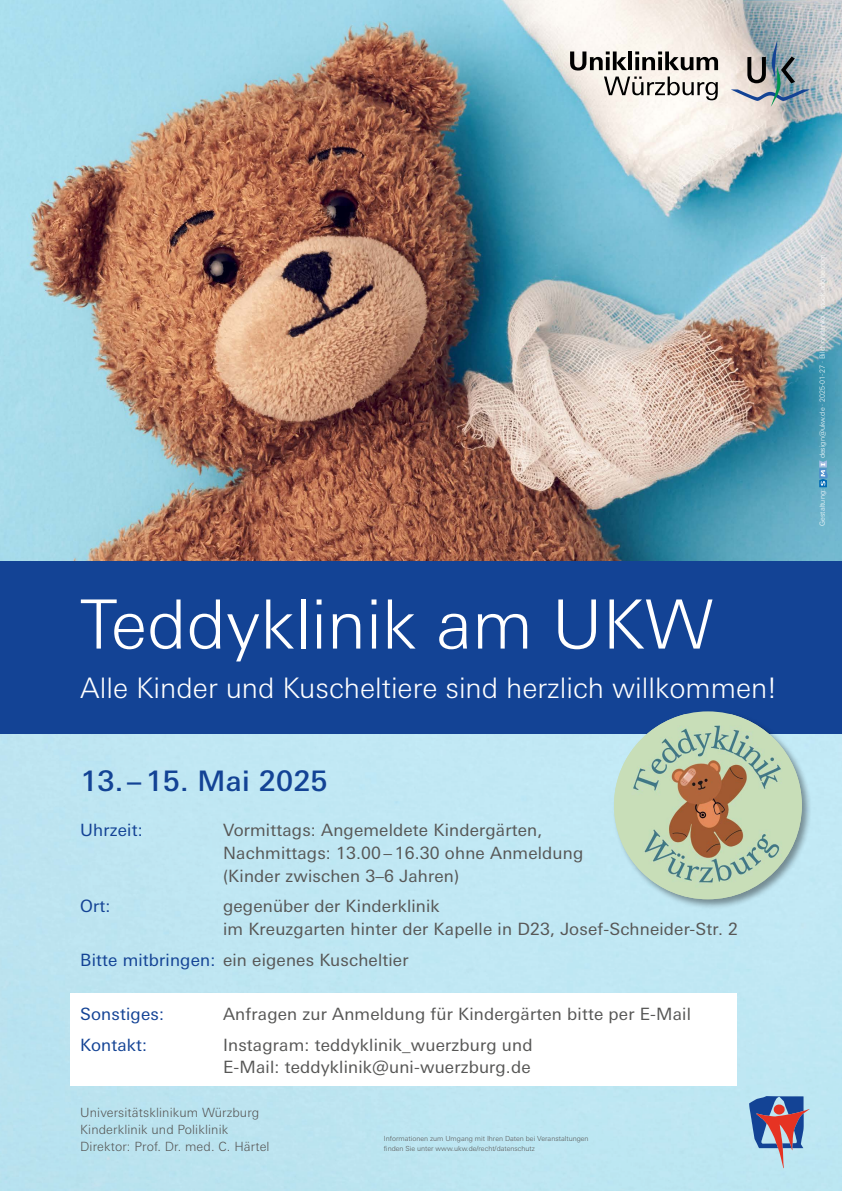
<style>
.page{position:relative;width:842px;height:1191px;background:#fff}
.page>*{position:absolute;margin:0;border:0;box-sizing:border-box;transform-origin:0 0}
.t1{font:300 67.9px "Univers Next Pro";color:#fff}
.t2{font:300 28.3px "Univers Next Pro";color:#fff}
.t3{font:500 28.3px "Univers Next Pro";letter-spacing:.01em;color:#134395}
.t4{font:17px/22.6px "Univers Next Pro";letter-spacing:.01em;color:#575756}
.t5{font:17px "Univers Next Pro";letter-spacing:.01em;color:#134395}
.t6{font:300 12.7px/17px "Univers Next Pro";letter-spacing:.01em;color:#575756}
.t7{font:300 7.1px "Univers Next Pro";color:#fff}
.t8{font:300 7px/10px "Univers Next Pro";color:#575756}
.s1{color:#134395}
</style>
<div class="page">
<img style="left:0;top:0;width:842px;height:561px">
<div style="left:0;top:561px;width:842px;height:173px;background:#134395"></div>
<svg style="left:819px;top:460px;width:9px;height:27px"></svg>
<div style="left:612px;top:710px;width:200px;height:199px;background:#000;opacity:.4"></div>
<img style="left:614px;top:714px;width:188px;height:185px">
<svg style="left:570px;top:51px;width:57px;height:20px"></svg>
<hr style="left:628px;top:51px;width:4px;height:19px;background:#000">
<svg style="left:635px;top:51px;width:83px;height:19px;background:#96918c"></svg>
<svg style="left:604px;top:77px;width:114px;height:23px"></svg>
<svg style="left:731px;top:40px;width:79px;height:67px;background:#a1aaae"></svg>
<svg style="left:749px;top:1096px;width:61px;height:72px;background:#9091ad"></svg>
<h1 class="t1" style="left:80px;top:585px;width:635px">Teddyklinik am UKW</h1>
<h2 class="t2" style="left:80px;top:671px;width:698px">Alle Kinder und Kuscheltiere sind herzlich willkommen!</h2>
<h2 class="t3" style="left:80px;top:764px;width:249px">13. –15. Mai 2025</h2>
<p class="t5" style="left:80px;top:820px;width:64px">Uhrzeit:</p>
<p class="t4" style="left:223px;top:819px;width:362px">Vormittags: Angemeldete Kindergärten,<br>Nachmittags: 13.00 –16.30 ohne Anmeldung (Kinder zwischen 3–6 Jahren)</p>
<p class="t5" style="left:80px;top:896px;width:32px">Ort:</p>
<p class="t4" style="left:223px;top:895px;width:516px">gegenüber der Kinderklinik<br>im Kreuzgarten hinter der Kapelle in D23, Josef-Schneider-Str. 2</p>
<p class="t4" style="left:80px;top:948px;width:330px"><span class="s1">Bitte mitbringen:</span> ein eigenes Kuscheltier</p>
<p class="t5" style="left:80px;top:1004px;width:85px">Sonstiges:</p>
<p class="t4" style="left:223px;top:1002px;width:469px">Anfragen zur Anmeldung für Kindergärten bitte per E-Mail</p>
<p class="t5" style="left:80px;top:1034px;width:68px">Kontakt:</p>
<p class="t4" style="left:223px;top:1033px;width:311px">Instagram: teddyklinik_wuerzburg und<br>E-Mail: teddyklinik@uni-wuerzburg.de</p>
<p class="t6" style="left:80px;top:1103px;width:191px">Universitätsklinikum Würzburg<br>Kinderklinik und Poliklinik<br>Direktor: Prof. Dr. med. C. Härtel</p>
<p class="t8" style="left:384px;top:1133px;width:206px">Informationen zum Umgang mit Ihren Daten bei Veranstaltungen finden Sie unter www.ukw.de/recht/datenschutz</p>
<p class="t7" style="left:818px;top:458px;width:205px;rotate:-90deg">design@ukw.de · 2025-01-27 · Bild: nndanko - stock.adobe.com</p>
<p class="t7" style="left:818px;top:526px;width:38px;rotate:-90deg">Gestaltung:</p>
</div>
